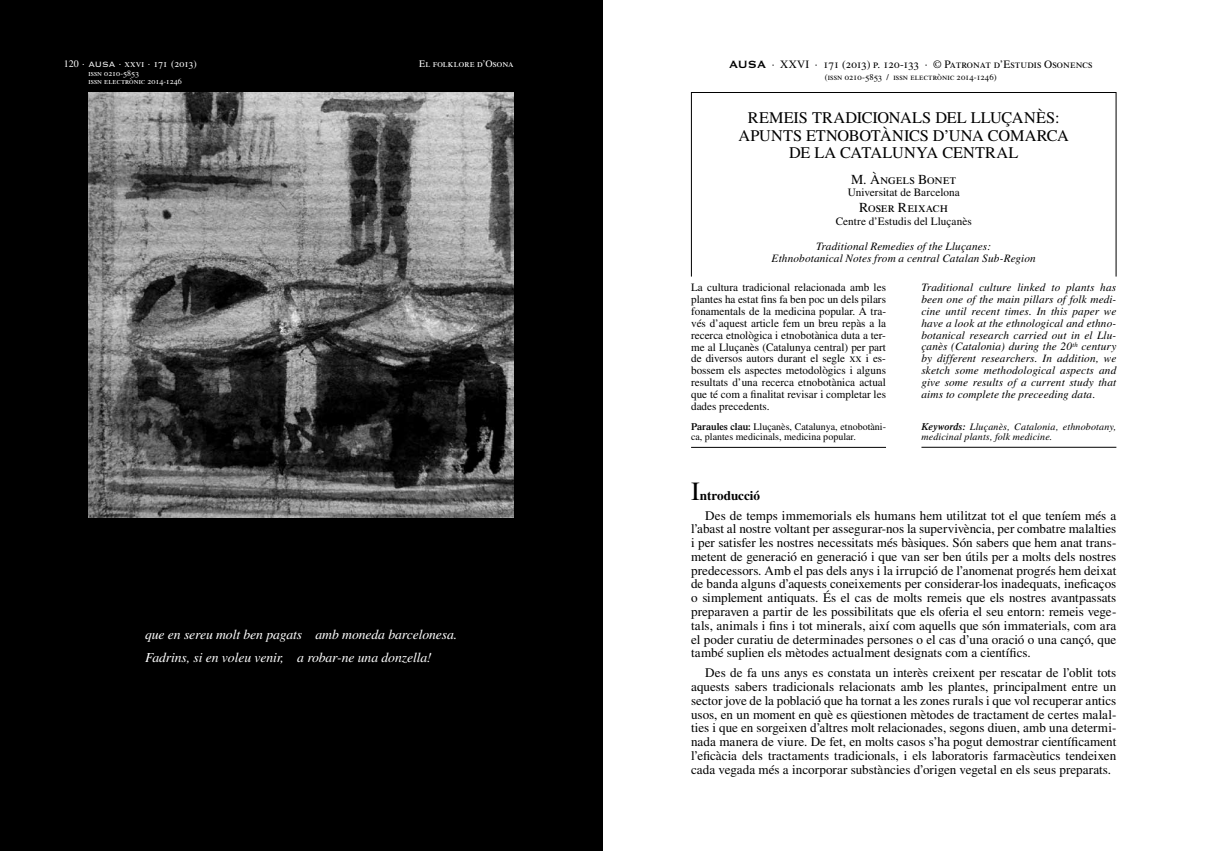
<style>
.page{position:relative;width:1205px;height:851px;background:#fff}
.page>*{position:absolute;margin:0;border:0;box-sizing:border-box;transform-origin:0 0}
.t1{font:16.25px/17.5px "Times";color:#000;text-align:center}
.t2{font:italic 13.75px/22.5px "Times";letter-spacing:-.01em;color:#fff}
.t3{font:13.75px "Times Roman SC";letter-spacing:-.005em;color:#000}
.t4{font:13.12px/13.8px "Times";color:#000;text-align:justify}
.t5{font:11.25px/11.9px "Times";color:#000;text-align:justify}
.t6{font:italic 11.25px/11.9px "Times";letter-spacing:.01em;color:#000;text-align:center}
.t7{font:11.25px "Times Roman SC";color:#000}
.t8{font:10px/10px "Times";color:#000}
.t9{font:italic 10px/10px "Times";letter-spacing:.015em;color:#000}
.t10{font:10px "Times Roman SC";letter-spacing:.005em;color:#fff}
.t11{font:8.75px "Times Roman SC";letter-spacing:.005em;color:#000}
.t12{font:8.12px/8.8px "Times Roman SC";letter-spacing:.005em;color:#fff}
.s1{font-family:"Times"}
.s2{font-family:"Copperplate Thirty Two BC"}
.s3{font-family:"Copperplate Thirty One BC";font-size:13.75px}
.s4{font-family:"Times Roman SC"}
.s5{font-weight:600}
.s6{font-size:26.25px}
.s7{font-weight:700}
</style>
<div class="page">
<div style="left:691px;top:92px;width:425px;height:185px;border:1px solid #000"></div>
<hr style="left:691px;top:447px;width:195px;height:1px;background:#000">
<hr style="left:921px;top:447px;width:195px;height:1px;background:#000">
<div style="left:0;top:0;width:602px;height:850px;background:#000"></div>
<img style="left:89px;top:92px;width:425px;height:425px">
<p class="t10" style="left:64px;top:58px;width:134px"><span class="s1">120 ·</span> <span class="s2">AUSA</span> <span class="s1">·</span> xxvi <span class="s1">·</span> 171 (2013)</p>
<p class="t10" style="left:419px;top:58px;width:96px">El folklore d’Osona</p>
<p class="t12" style="left:88px;top:68px;width:95px">issn 0210-5853<br>issn electrònic 2014-1246</p>
<p class="t2" style="left:145px;top:623px;width:314px">que en sereu molt ben pagats amb moneda barcelonesa.<br>Fadrins, si en voleu venir, a robar-ne una donzella!</p>
<p class="t7" style="left:729px;top:58px;width:365px"><span class="s3">AUSA</span> · XXVI · 171 (2013) p. 120-133 · © Patronat d’Estudis Osonencs</p>
<p class="t11" style="left:825px;top:72px;width:173px">(issn 0210-5853 / issn electrònic 2014-1246)</p>
<p class="t1" style="left:738px;top:109px;width:332px">REMEIS TRADICIONALS DEL LLUÇANÈS:<br>APUNTS ETNOBOTÀNICS D’UNA COMARCA<br>DE LA CATALUNYA CENTRAL</p>
<p class="t3" style="left:851px;top:171px;width:107px">M. Àngels Bonet</p>
<p class="t5" style="left:848px;top:186px;width:113px">Universitat de Barcelona</p>
<p class="t3" style="left:859px;top:200px;width:90px">Roser Reixach</p>
<p class="t5" style="left:835px;top:215px;width:138px">Centre d’Estudis del Lluçanès</p>
<p class="t6" style="left:771px;top:240px;width:266px;line-height:12.5px">Traditional Remedies of the Lluçanes:<br>Ethnobotanical Notes from a central Catalan Sub-Region</p>
<p class="t5" style="left:691px;top:281px;width:196px">La cultura tradicional relacionada amb les plantes ha estat fins fa ben poc un dels pilars fonamentals de la medicina popular. A tra&shy;vés d’aquest article fem un breu repàs a la recerca etnològica i etnobotànica duta a ter&shy;me al Lluçanès (Catalunya central) per part de diversos autors durant el segle <span class="s4">xx</span> i es&shy;bossem els aspectes metodològics i alguns resultats d’una recerca etnobotànica actual que té com a finalitat revisar i completar les dades precedents.</p>
<p class="t8" style="left:691px;top:421px;width:196px"><span class="s5">Paraules clau:</span> Lluçanès, Catalunya, etnobotàni&shy;ca, plantes medicinals, medicina popular.</p>
<p class="t6" style="left:921px;top:281px;width:196px;text-align:justify">Traditional culture linked to plants has been one of the main pillars of folk medi&shy;cine until recent times. In this paper we have a look at the ethnological and ethno&shy;botanical research carried out in el Llu&shy;çanès (Catalonia) during the 20<sup>th</sup> century by different researchers. In addition, we sketch some methodological aspects and give some results of a current study that aims to complete the preceeding data.</p>
<p class="t9" style="left:921px;top:421px;width:196px"><span class="s5">Keywords:</span> Lluçanès, Catalonia, ethnobotany, medicinal plants, folk medicine.</p>
<p class="t4" style="left:705px;top:485px;width:413px;line-height:20px;text-indent:-14px"><span class="s6">I</span><span class="s7">ntroducció<br></span>Des de temps immemorials els humans hem utilitzat tot el que teníem més a</p>
<p class="t4" style="left:691px;top:522px;width:427px">l’abast al nostre voltant per assegurar-nos la supervivència, per combatre malalties i per satisfer les nostres necessitats més bàsiques. Són sabers que hem anat trans&shy;metent de generació en generació i que van ser ben útils per a molts dels nostres predecessors. Amb el pas dels anys i la irrupció de l’anomenat progrés hem deixat de banda alguns d’aquests coneixements per considerar-los inadequats, ineficaços o simplement antiquats. És el cas de molts remeis que els nostres avantpassats preparaven a partir de les possibilitats que els oferia el seu entorn: remeis vege&shy;tals, animals i fins i tot minerals, així com aquells que són immaterials, com ara el poder curatiu de determinades persones o el cas d’una oració o una cançó, que també suplien els mètodes actualment designats com a científics.</p>
<p class="t4" style="left:691px;top:665px;width:427px;text-indent:14px">Des de fa uns anys es constata un interès creixent per rescatar de l’oblit tots aquests sabers tradicionals relacionats amb les plantes, principalment entre un sector jove de la població que ha tornat a les zones rurals i que vol recuperar antics usos, en un moment en què es qüestionen mètodes de tractament de certes malal&shy;ties i que en sorgeixen d’altres molt relacionades, segons diuen, amb una determi&shy;nada manera de viure. De fet, en molts casos s’ha pogut demostrar científicament l’eficàcia dels tractaments tradicionals, i els laboratoris farmacèutics tendeixen cada vegada més a incorporar substàncies d’origen vegetal en els seus preparats.</p>
</div>
